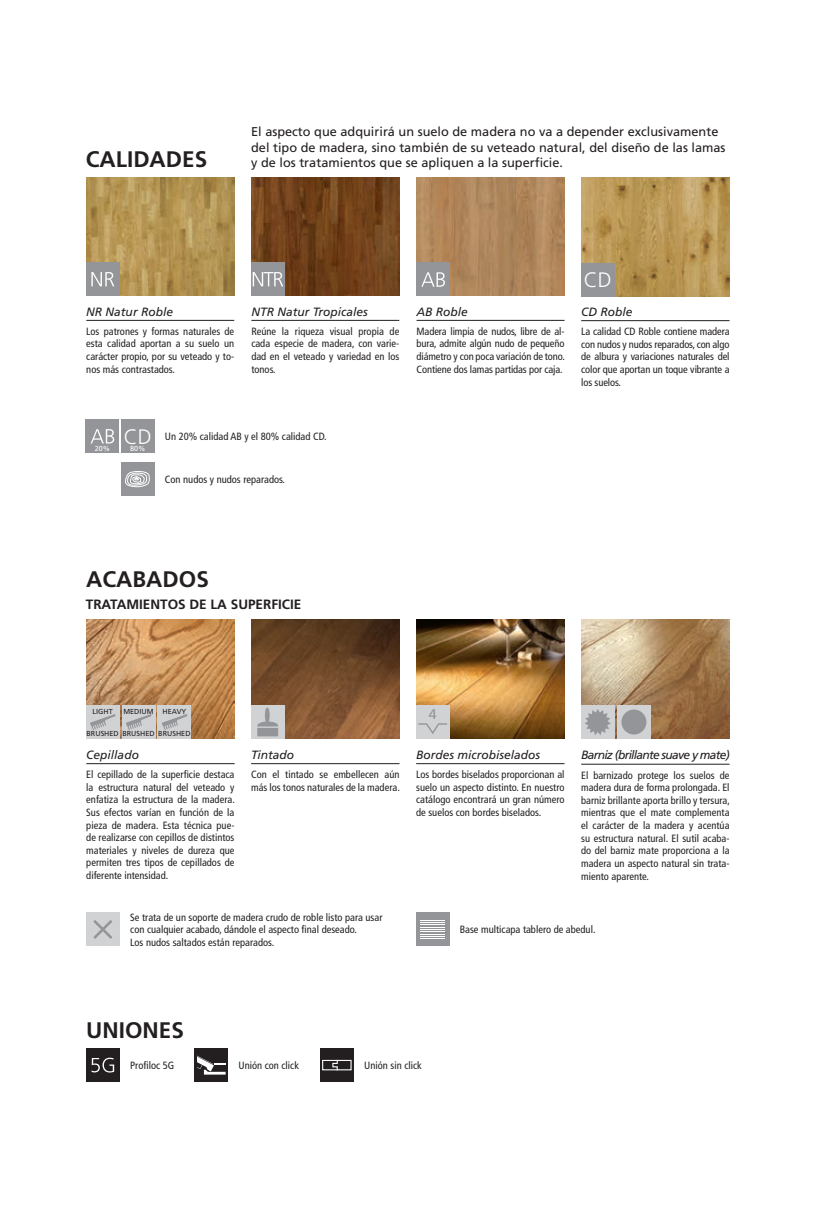
<style>
.page{position:relative;width:817px;height:1208px;background:#fff}
.page>*{position:absolute;margin:0;border:0;box-sizing:border-box;transform-origin:0 0}
.t1{font:700 22.5px "Frutiger";color:#231f20}
.t2{font:300 20.85px "Frutiger";color:#fff}
.t3{font:14.1px "Frutiger";color:#939598}
.t4{font:700 13.5px "Frutiger";color:#231f20}
.t5{font:12.75px/15.3px "Frutiger";color:#231f20}
.t6{font:italic 12px "Frutiger";color:#231f20}
.t7{font:italic 12px "Frutiger";letter-spacing:-.06em;color:#231f20}
.t8{font:condensed 10.5px/12.6px "Frutiger";color:#231f20;text-align:justify}
.t9{font:7.2px "Frutiger";color:#231f20}
.t10{font:7.2px "Frutiger";color:#fff}
.s1{font-weight:300;font-stretch:normal;font-size:20.85px;color:#fff}
</style>
<div class="page">
<hr style="left:86px;top:763px;width:148px;height:1px;background:#231f20">
<hr style="left:251px;top:763px;width:148px;height:1px;background:#231f20">
<hr style="left:416px;top:763px;width:148px;height:1px;background:#231f20">
<img style="left:86px;top:620px;width:148px;height:118px">
<img style="left:251px;top:620px;width:148px;height:118px">
<img style="left:416px;top:620px;width:148px;height:118px">
<div style="left:251px;top:705px;width:33px;height:33px;background:#d1d2d4"></div>
<hr style="left:265px;top:707px;width:4px;height:16px;background:#939598;border-radius:50%">
<svg style="left:257px;top:721px;width:21px;height:15px"></svg>
<div style="left:416px;top:705px;width:33px;height:33px;background:#d1d2d4"></div>
<svg style="left:418px;top:723px;width:29px;height:11px"></svg>
<img style="left:581px;top:620px;width:148px;height:118px">
<hr style="left:581px;top:764px;width:148px;height:1px;background:#231f20">
<div style="left:581px;top:705px;width:33px;height:33px;background:#d1d2d4"></div>
<div style="left:617px;top:705px;width:33px;height:33px;background:#d1d2d4"></div>
<svg style="left:585px;top:709px;width:25px;height:26px"></svg>
<div style="left:621px;top:709px;width:25px;height:25px;background:#939598;border-radius:50%"></div>
<div style="left:86px;top:705px;width:33px;height:33px;background:#d1d2d4"></div>
<div style="left:122px;top:705px;width:33px;height:33px;background:#d1d2d4"></div>
<div style="left:158px;top:705px;width:33px;height:33px;background:#d1d2d4"></div>
<svg style="left:90px;top:714px;width:25px;height:16px"></svg>
<svg style="left:126px;top:714px;width:25px;height:16px"></svg>
<svg style="left:162px;top:714px;width:25px;height:16px"></svg>
<img style="left:86px;top:177px;width:148px;height:119px">
<img style="left:251px;top:177px;width:148px;height:119px">
<hr style="left:86px;top:320px;width:148px;height:1px;background:#231f20">
<hr style="left:251px;top:320px;width:148px;height:1px;background:#231f20">
<img style="left:416px;top:177px;width:148px;height:119px">
<hr style="left:416px;top:320px;width:148px;height:1px;background:#231f20">
<hr style="left:581px;top:320px;width:148px;height:1px;background:#231f20">
<img style="left:581px;top:177px;width:148px;height:119px">
<div style="left:416px;top:263px;width:33px;height:33px;background:#939598"></div>
<svg style="left:421px;top:272px;width:24px;height:15px"></svg>
<div style="left:581px;top:263px;width:33px;height:33px;background:#939598"></div>
<div style="left:86px;top:263px;width:33px;height:33px;background:#939598"></div>
<svg style="left:91px;top:272px;width:23px;height:14px"></svg>
<div style="left:251px;top:263px;width:33px;height:33px;background:#939598"></div>
<svg style="left:252px;top:272px;width:31px;height:14px"></svg>
<div style="left:320px;top:1048px;width:33px;height:33px;background:#231f20"></div>
<svg style="left:332px;top:1059px;width:20px;height:12px"></svg>
<div style="left:322px;top:1060px;width:16px;height:10px;border:1px solid #fff"></div>
<div style="left:86px;top:913px;width:33px;height:33px;background:#d1d2d4"></div>
<svg style="left:93px;top:920px;width:19px;height:19px"></svg>
<div style="left:195px;top:1048px;width:33px;height:33px;background:#231f20"></div>
<svg style="left:197px;top:1055px;width:28px;height:19px"></svg>
<div style="left:86px;top:1048px;width:33px;height:33px;background:#231f20"></div>
<svg style="left:91px;top:1057px;width:23px;height:15px"></svg>
<div style="left:121px;top:419px;width:33px;height:33px;background:#939598"></div>
<div style="left:86px;top:419px;width:33px;height:33px;background:#939598"></div>
<svg style="left:91px;top:429px;width:23px;height:14px"></svg>
<div style="left:121px;top:462px;width:33px;height:33px;background:#939598"></div>
<svg style="left:125px;top:471px;width:25px;height:16px"></svg>
<div style="left:416px;top:913px;width:33px;height:33px;background:#939598"></div>
<svg style="left:420px;top:920px;width:24px;height:17px"></svg>
<h1 class="t1" style="left:86px;top:146px;width:123px">CALIDADES</h1>
<p class="t5" style="left:251px;top:124px;width:476px">El aspecto que adquirirá un suelo de madera no va a depender exclusivamente del tipo de madera, sino también de su veteado natural, del diseño de las lamas y de los tratamientos que se apliquen a la superficie.</p>
<h2 class="t2" style="left:583px;top:268px;width:29px">CD</h2>
<p class="t6" style="left:86px;top:305px;width:88px">NR Natur Roble</p>
<p class="t6" style="left:251px;top:305px;width:118px">NTR Natur Tropicales</p>
<p class="t8" style="left:86px;top:325px;width:149px">Los patrones y formas naturales de esta calidad aportan a su suelo un carácter propio, por su veteado y to&shy;nos más contrastados.</p>
<p class="t8" style="left:251px;top:325px;width:149px">Reúne la riqueza visual propia de cada especie de madera, con varie&shy;dad en el veteado y variedad en los tonos.</p>
<p class="t6" style="left:416px;top:305px;width:53px">AB Roble</p>
<p class="t8" style="left:416px;top:325px;width:150px">Madera limpia de nudos, libre de al&shy;bura, admite algún nudo de pequeño diámetro y con poca variación de tono.<br>Contiene dos lamas partidas por caja.</p>
<p class="t8" style="left:124px;top:430px;width:204px"><span class="s1">CD</span> Un 20% calidad AB y el 80% calidad CD.</p>
<p class="t8" style="left:165px;top:473px;width:122px">Con nudos y nudos reparados.</p>
<p class="t10" style="left:95px;top:444px;width:17px">20%</p>
<p class="t10" style="left:130px;top:444px;width:17px">80%</p>
<p class="t6" style="left:581px;top:305px;width:53px">CD Roble</p>
<p class="t8" style="left:581px;top:325px;width:150px">La calidad CD Roble contiene madera con nudos y nudos reparados, con algo de albura y variaciones naturales del color que aportan un toque vibrante a los suelos.</p>
<h1 class="t1" style="left:86px;top:566px;width:124px">ACABADOS</h1>
<p class="t4" style="left:86px;top:596px;width:217px">TRATAMIENTOS DE LA SUPERFICIE</p>
<p class="t9" style="left:93px;top:707px;width:22px">LIGHT</p>
<p class="t9" style="left:123px;top:707px;width:64px">MEDIUM HEAVY</p>
<p class="t9" style="left:86px;top:729px;width:105px">BRUSHED BRUSHED BRUSHED</p>
<h3 class="t3" style="left:429px;top:706px;width:9px">4</h3>
<p class="t6" style="left:86px;top:747px;width:54px">Cepillado</p>
<p class="t6" style="left:251px;top:747px;width:44px">Tintado</p>
<p class="t6" style="left:416px;top:747px;width:126px">Bordes microbiselados</p>
<p class="t8" style="left:86px;top:768px;width:150px">El cepillado de la superficie destaca la estructura natural del veteado y enfatiza la estructura de la madera.<br>Sus efectos varían en función de la pieza de madera. Esta técnica pue&shy;de realizarse con cepillos de distintos materiales y niveles de dureza que permiten tres tipos de cepillados de diferente intensidad.</p>
<p class="t8" style="left:251px;top:768px;width:150px">Con el tintado se embellecen aún más los tonos naturales de la madera.</p>
<p class="t8" style="left:416px;top:768px;width:150px">Los bordes biselados proporcionan al suelo un aspecto distinto. En nuestro catálogo encontrará un gran número de suelos con bordes biselados.</p>
<p class="t7" style="left:581px;top:747px;width:150px">Barniz (brillante suave y mate)</p>
<p class="t8" style="left:581px;top:769px;width:150px">El barnizado protege los suelos de madera dura de forma prolongada. El barniz brillante aporta brillo y tersura, mientras que el mate complementa el carácter de la madera y acentúa su estructura natural. El sutil acaba&shy;do del barniz mate proporciona a la madera un aspecto natural sin trata&shy;miento aparente.</p>
<p class="t8" style="left:130px;top:911px;width:254px;text-align:left">Se trata de un soporte de madera crudo de roble listo para usar con cualquier acabado, dándole el aspecto final deseado.<br>Los nudos saltados están reparados.</p>
<h1 class="t1" style="left:86px;top:1016px;width:99px">UNIONES</h1>
<p class="t8" style="left:130px;top:1059px;width:45px">Profiloc 5G</p>
<p class="t8" style="left:238px;top:1059px;width:62px">Unión con click</p>
<p class="t8" style="left:364px;top:1059px;width:59px">Unión sin click</p>
<p class="t8" style="left:459px;top:923px;width:137px">Base multicapa tablero de abedul.</p>
</div>
